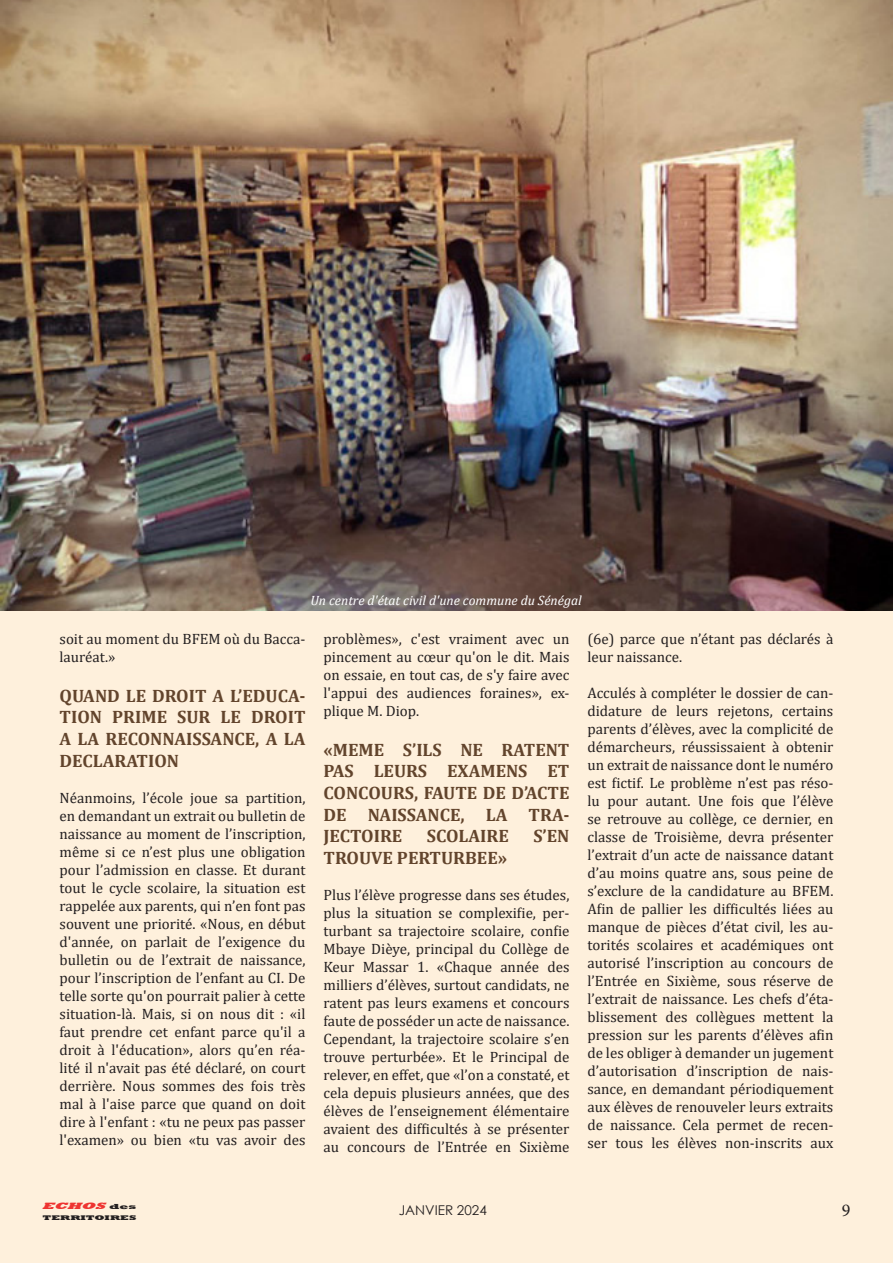
<style>
.page{position:relative;width:893px;height:1263px;background:#fef0dc}
.page>*{position:absolute;margin:0;border:0;box-sizing:border-box;transform-origin:0 0}
.t1{font:700 18px/21.6px "Cambria";color:#62442c;text-align:justify}
.t2{font:18px "Minion Pro";color:#231f20}
.t3{font:15px/18px "Cambria";color:#231f20;text-align:justify}
.t4{font:italic 13.5px "Cambria";color:#fff}
.t5{font:13.5px "Century Gothic";color:#231f20}
.t6{font:italic 800 9.45px "Rockwell";color:#ee3431;scale:1.72 1}
.t7{font:800 6.9px "Rockwell";color:#231f20;scale:1.72 1}
.s1{font-style:normal;font-size:7.5px;color:#231f20}
</style>
<div class="page">
<img style="left:0;top:0;width:893px;height:610px">
<p class="t4" style="left:310px;top:591px;width:273px">Un centre d'état civil d'une commune du Sénégal</p>
<p class="t3" style="left:60px;top:630px;width:247px">soit au moment du BFEM où du Bacca&shy;lauréat.»</p>
<p class="t1" style="left:60px;top:684px;width:247px">QUAND LE DROIT A L’EDUCA-TION PRIME SUR LE DROIT A LA RECONNAISSANCE, A LA DECLARATION</p>
<p class="t3" style="left:60px;top:788px;width:247px">Néanmoins, l’école joue sa partition, en demandant un extrait ou bulletin de naissance au moment de l’inscription, même si ce n’est plus une obligation pour l’admission en classe. Et durant tout le cycle scolaire, la situation est rappelée aux parents, qui n’en font pas souvent une priorité. «Nous, en début d'année, on parlait de l’exigence du bulletin ou de l’extrait de naissance, pour l’inscription de l’enfant au CI. De telle sorte qu'on pourrait palier à cette</p>
<p class="t3" style="left:60px;top:1004px;width:247px">situation-là. Mais, si on nous dit : «il faut prendre cet enfant parce qu'il a droit à l'éducation», alors qu’en réa&shy;lité il n'avait pas été déclaré, on court derrière. Nous sommes des fois très mal à l'aise parce que quand on doit dire à l'enfant : «tu ne peux pas passer l'examen» ou bien «tu vas avoir des</p>
<p class="t3" style="left:323px;top:630px;width:247px">problèmes», c'est vraiment avec un pincement au cœur qu'on le dit. Mais on essaie, en tout cas, de s'y faire avec l'appui des audiences foraines», ex&shy;plique M. Diop.</p>
<p class="t1" style="left:323px;top:738px;width:247px">«MEME S’ILS NE RATENT PAS LEURS EXAMENS ET CONCOURS, FAUTE DE D’ACTE DE NAISSANCE, LA TRA-JECTOIRE</p>
<p class="t1" style="left:427px;top:825px;width:84px">SCOLAIRE</p>
<p class="t1" style="left:533px;top:825px;width:38px">S’EN</p>
<p class="t1" style="left:323px;top:846px;width:185px">TROUVE PERTURBEE»</p>
<p class="t3" style="left:323px;top:886px;width:247px">Plus l’élève progresse dans ses études, plus la situation se complexifie, per&shy;turbant sa trajectoire scolaire, confie Mbaye Dièye, principal du Collège de Keur Massar 1. «Chaque année des milliers d’élèves, surtout candidats, ne ratent pas leurs examens et concours faute de posséder un acte de naissance.<br>Cependant, la trajectoire scolaire s’en trouve perturbée». Et le Principal de relever, en effet, que «l’on a constaté, et cela depuis plusieurs années, que des élèves de l’enseignement élémentaire avaient des difficultés à se présenter au concours de l’Entrée en Sixième</p>
<p class="t3" style="left:587px;top:630px;width:247px">(6e) parce que n’étant pas déclarés à leur naissance.</p>
<p class="t3" style="left:587px;top:684px;width:247px">Acculés à compléter le dossier de can&shy;didature de leurs rejetons, certains parents d’élèves, avec la complicité de démarcheurs, réussissaient à obtenir un extrait de naissance dont le numéro</p>
<p class="t3" style="left:587px;top:774px;width:247px">est fictif. Le problème n’est pas réso&shy;lu pour autant. Une fois que l’élève se retrouve au collège, ce dernier, en classe de Troisième, devra présenter l’extrait d’un acte de naissance datant d’au moins quatre ans, sous peine de s’exclure de la candidature au BFEM.<br>Afin de pallier les difficultés liées au manque de pièces d’état civil, les au&shy;torités scolaires et académiques ont autorisé l’inscription au concours de l’Entrée en Sixième, sous réserve de l’extrait de naissance. Les chefs d’éta&shy;blissement des collègues mettent la pression sur les parents d’élèves afin de les obliger à demander un jugement d’autorisation d’inscription de nais&shy;sance, en demandant périodiquement aux élèves de renouveler leurs extraits de naissance. Cela permet de recen&shy;ser tous les élèves non-inscrits aux</p>
<p class="t6" style="left:42px;top:1200px;width:57px">ECHOS <span class="s1">d e s</span></p>
<p class="t7" style="left:42px;top:1213px;width:56px">TERRITOIRES</p>
<p class="t5" style="left:399px;top:1201px;width:90px">JANVIER 2024</p>
<p class="t2" style="left:842px;top:1198px;width:10px">9</p>
</div>
